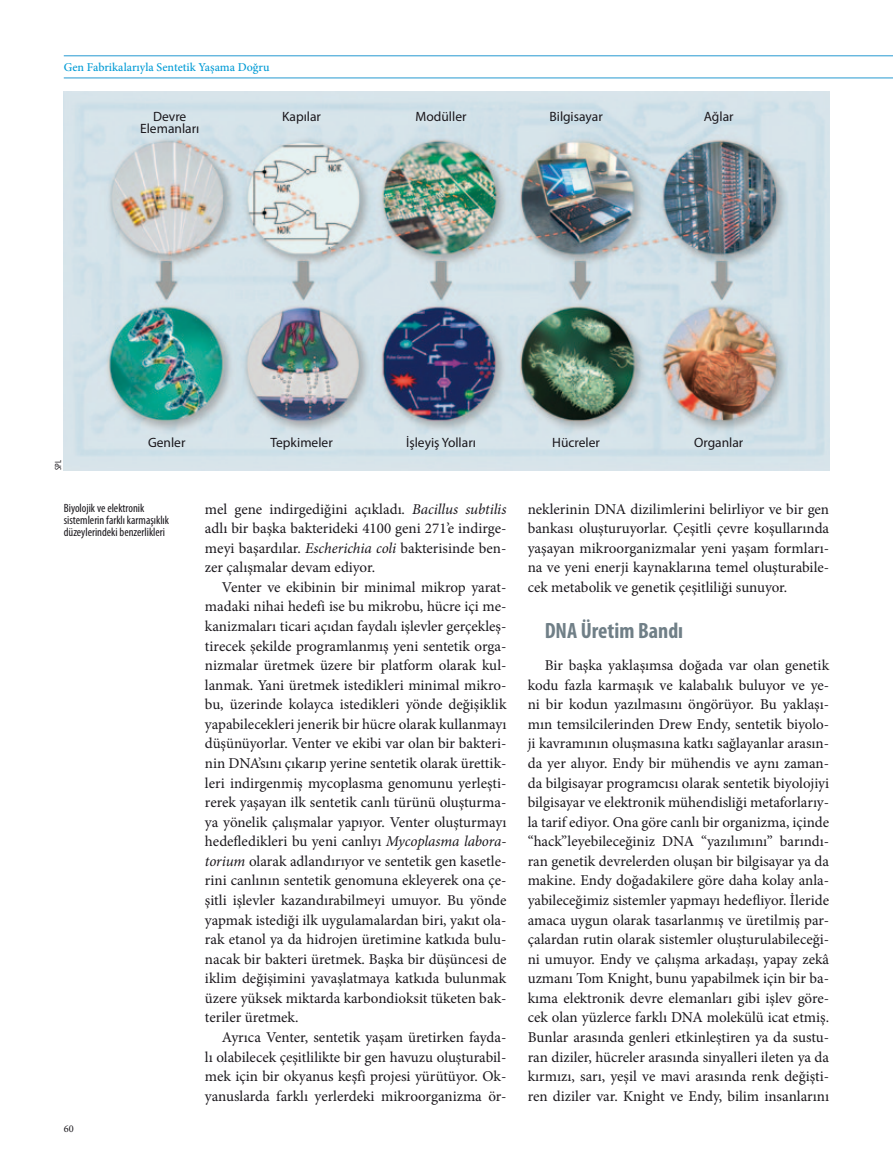
<style>
.page{position:relative;width:893px;height:1170px;background:#fff}
.page>*{position:absolute;margin:0;border:0;box-sizing:border-box;transform-origin:0 0}
.t1{font:700 condensed 22.2px "Myriad Pro";color:#707f87}
.t2{font:15px/19.5px "Minion Pro";color:#1a171c;text-align:justify}
.t3{font:13.5px/12px "Myriad Pro";color:#1a171c;text-align:center}
.t4{font:condensed 12px/12px "Myriad Pro";color:#1a171c}
.t5{font:500 12px "Minion Pro";color:#009bd5}
.t6{font:10.35px "Minion Pro";color:#1a171c}
.t7{font:condensed 9px "Myriad Pro";color:#1a171c}
.s1{font-style:italic}
</style>
<div class="page">
<hr style="left:64px;top:78px;width:829px;height:1px;background:#2699d1">
<hr style="left:64px;top:56px;width:829px;height:1px;background:#2699d1">
<img style="left:64px;top:91px;width:765px;height:379px">
<p class="t5" style="left:64px;top:59px;width:207px">Gen Fabrikalarıyla Sentetik Yaşama Doğru</p>
<p class="t3" style="left:140px;top:110px;width:61px">Devre<br>Elemanları</p>
<p class="t3" style="left:282px;top:110px;width:40px">Kapılar</p>
<p class="t3" style="left:416px;top:110px;width:52px">Modüller</p>
<p class="t3" style="left:549px;top:110px;width:55px">Bilgisayar</p>
<p class="t3" style="left:704px;top:110px;width:31px">Ağlar</p>
<p class="t7" style="left:53px;top:470px;width:11px;rotate:-90deg">SPL</p>
<p class="t3" style="left:148px;top:436px;width:39px">Genler</p>
<p class="t4" style="left:64px;top:502px;width:107px">Biyolojik ve elektronik sistemlerin farklı karmaşıklık düzeylerindeki benzerlikleri</p>
<p class="t6" style="left:64px;top:1121px;width:11px">60</p>
<p class="t3" style="left:270px;top:436px;width:64px">Tepkimeler</p>
<p class="t3" style="left:406px;top:436px;width:71px">İşleyiş Yolları</p>
<p class="t3" style="left:552px;top:436px;width:49px">Hücreler</p>
<p class="t3" style="left:694px;top:436px;width:51px">Organlar</p>
<p class="t2" style="left:205px;top:499px;width:303px">mel gene indirgediğini açıkladı. <span class="s1">Bacillus subtilis </span>adlı bir başka bakterideki 4100 geni 271’e indirge&shy;meyi başardılar. <span class="s1">Escherichia coli</span> bakterisinde ben&shy;zer çalışmalar devam ediyor.</p>
<p class="t2" style="left:205px;top:577px;width:303px;text-indent:17px">Venter ve ekibinin bir minimal mikrop yarat&shy;madaki nihai hedefi ise bu mikrobu, hücre içi me&shy;kanizmaları ticari açıdan faydalı işlevler gerçekleş&shy;tirecek şekilde programlanmış yeni sentetik orga&shy;nizmalar üretmek üzere bir platform olarak kul&shy;lanmak. Yani üretmek istedikleri minimal mikro&shy;bu, üzerinde kolayca istedikleri yönde değişiklik yapabilecekleri jenerik bir hücre olarak kullanmayı düşünüyorlar. Venter ve ekibi var olan bir bakteri&shy;nin DNA’sını çıkarıp yerine sentetik olarak ürettik&shy;leri indirgenmiş mycoplasma genomunu yerleşti&shy;rerek yaşayan ilk sentetik canlı türünü oluşturma&shy;ya yönelik çalışmalar yapıyor. Venter oluşturmayı hedefledikleri bu yeni canlıyı <span class="s1">Mycoplasma labora&shy;torium</span> olarak adlandırıyor ve sentetik gen kasetle&shy;rini canlının sentetik genomuna ekleyerek ona çe&shy;şitli işlevler kazandırabilmeyi umuyor. Bu yönde yapmak istediği ilk uygulamalardan biri, yakıt ola&shy;rak etanol ya da hidrojen üretimine katkıda bulu&shy;nacak bir bakteri üretmek. Başka bir düşüncesi de iklim değişimini yavaşlatmaya katkıda bulunmak üzere yüksek miktarda karbondioksit tüketen bak&shy;teriler üretmek.</p>
<p class="t2" style="left:205px;top:1027px;width:303px;text-indent:17px">Ayrıca Venter, sentetik yaşam üretirken fayda&shy;lı olabilecek çeşitlilikte bir gen havuzu oluşturabil&shy;mek için bir okyanus keşfi projesi yürütüyor. Ok&shy;yanuslarda farklı yerlerdeki mikroorganizma ör-</p>
<p class="t2" style="left:528px;top:499px;width:303px">neklerinin DNA dizilimlerini belirliyor ve bir gen bankası oluşturuyorlar. Çeşitli çevre koşullarında yaşayan mikroorganizmalar yeni yaşam formları&shy;na ve yeni enerji kaynaklarına temel oluşturabile&shy;cek metabolik ve genetik çeşitliliği sunuyor.</p>
<h1 class="t1" style="left:545px;top:616px;width:140px">DNA Üretim Bandı</h1>
<p class="t2" style="left:528px;top:655px;width:303px;text-indent:17px">Bir başka yaklaşımsa doğada var olan genetik kodu fazla karmaşık ve kalabalık buluyor ve ye&shy;ni bir kodun yazılmasını öngörüyor. Bu yaklaşı&shy;mın temsilcilerinden Drew Endy, sentetik biyolo&shy;ji kavramının oluşmasına katkı sağlayanlar arasın&shy;da yer alıyor. Endy bir mühendis ve aynı zaman&shy;da bilgisayar programcısı olarak sentetik biyolojiyi bilgisayar ve elektronik mühendisliği metaforlarıy&shy;la tarif ediyor. Ona göre canlı bir organizma, içinde “hack”leyebileceğiniz DNA “yazılımını” barındı&shy;ran genetik devrelerden oluşan bir bilgisayar ya da makine. Endy doğadakilere göre daha kolay anla&shy;yabileceğimiz sistemler yapmayı hedefliyor. İleride amaca uygun olarak tasarlanmış ve üretilmiş par&shy;çalardan rutin olarak sistemler oluşturulabileceği&shy;ni umuyor. Endy ve çalışma arkadaşı, yapay zekâ uzmanı Tom Knight, bunu yapabilmek için bir ba&shy;kıma elektronik devre elemanları gibi işlev göre&shy;cek olan yüzlerce farklı DNA molekülü icat etmiş.<br>Bunlar arasında genleri etkinleştiren ya da sustu&shy;ran diziler, hücreler arasında sinyalleri ileten ya da kırmızı, sarı, yeşil ve mavi arasında renk değişti&shy;ren diziler var. Knight ve Endy, bilim insanlarını</p>
</div>
